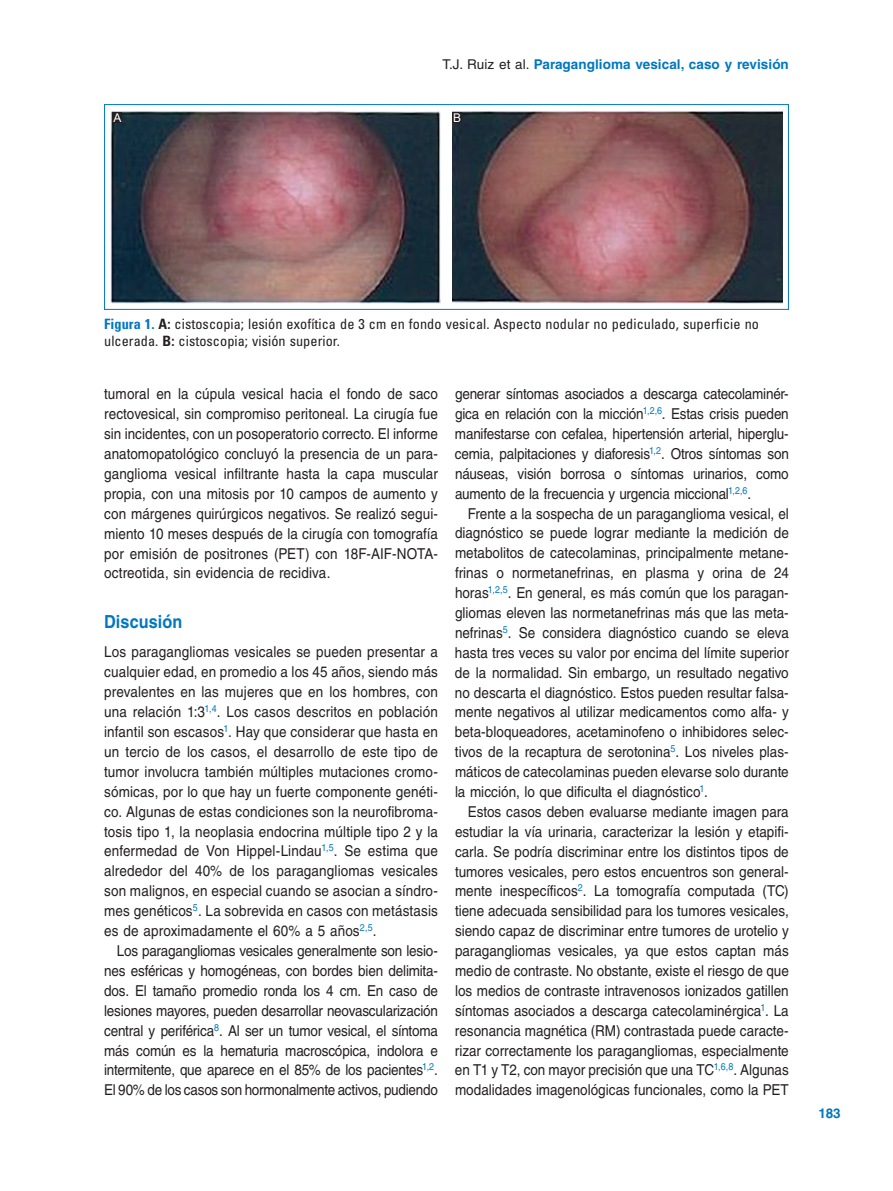
<style>
.page{position:relative;width:893px;height:1191px;background:#fff}
.page>*{position:absolute;margin:0;border:0;box-sizing:border-box;transform-origin:0 0}
.t1{font:700 18px "Helvetica LT Std";letter-spacing:.005em;color:#0077bf;scale:.9 1}
.t2{font:15px/20px "Helvetica LT Std";color:#231f20;text-align:justify;scale:.9 1}
.t3{font:15px "Helvetica LT Std";letter-spacing:-.02em;color:#231f20;scale:.9 1}
.t4{font:condensed 14.25px/16.5px "Univers LT Std";letter-spacing:.005em;color:#231f20}
.t5{font:700 13.5px "Helvetica LT Std";letter-spacing:.005em;color:#0077bf}
.t6{font:12px "Arial";color:#fff}
.s1{font-weight:400;color:#231f20}
.s2{font-weight:700;color:#0077bf}
.s3{font-weight:700}
</style>
<div class="page">
<img style="left:111px;top:111px;width:330px;height:192px">
<img style="left:452px;top:111px;width:330px;height:192px">
<div style="left:112px;top:112px;width:10px;height:11px;background:#231f20"></div>
<div style="left:452px;top:112px;width:10px;height:11px;background:#231f20"></div>
<div style="left:104px;top:104px;width:685px;height:206px;border:1px solid #0077bf"></div>
<p class="t5" style="left:442px;top:56px;width:348px"><span class="s1">T.J. Ruiz et al.</span> Paraganglioma vesical, caso y revisión</p>
<p class="t6" style="left:114px;top:109px;width:10px">A</p>
<p class="t6" style="left:453px;top:109px;width:10px">B</p>
<p class="t4" style="left:104px;top:316px;width:656px"><span class="s2">Figura 1.</span> <span class="s3">A:</span> cistoscopia; lesión exofítica de 3 cm en fondo vesical. Aspecto nodular no pediculado, superficie no ulcerada. <span class="s3">B:</span> cistoscopia; visión superior.</p>
<p class="t2" style="left:104px;top:384px;width:372px">tumoral en la cúpula vesical hacia el fondo de saco rectovesical, sin compromiso peritoneal. La cirugía fue sin incidentes, con un posoperatorio correcto. El informe anatomopatológico concluyó la presencia de un para&shy;ganglioma vesical infiltrante hasta la capa muscular propia, con una mitosis por 10 campos de aumento y con márgenes quirúrgicos negativos. Se realizó segui&shy;miento 10 meses después de la cirugía con tomografía por emisión de positrones (PET) con 18F-AIF-NOTA&shy;octreotida, sin evidencia de recidiva.</p>
<p class="t1" style="left:104px;top:610px;width:88px">Discusión</p>
<p class="t2" style="left:104px;top:642px;width:372px">Los paragangliomas vesicales se pueden presentar a</p>
<p class="t2" style="left:104px;top:662px;width:372px">cualquier edad, en promedio a los 45 años, siendo más</p>
<p class="t2" style="left:104px;top:682px;width:372px">prevalentes en las mujeres que en los hombres, con</p>
<p class="t2" style="left:104px;top:702px;width:372px">una relación 1:3<sup>1,4</sup>. Los casos descritos en población</p>
<p class="t2" style="left:104px;top:721px;width:372px">infantil son escasos<sup>1</sup>. Hay que considerar que hasta en</p>
<p class="t2" style="left:104px;top:741px;width:372px">un tercio de los casos, el desarrollo de este tipo de</p>
<p class="t2" style="left:104px;top:761px;width:372px">tumor involucra también múltiples mutaciones cromo-</p>
<p class="t2" style="left:104px;top:781px;width:372px">sómicas, por lo que hay un fuerte componente genéti-</p>
<p class="t2" style="left:104px;top:801px;width:372px">co. Algunas de estas condiciones son la neurofibroma-</p>
<p class="t2" style="left:104px;top:821px;width:372px">tosis tipo 1, la neoplasia endocrina múltiple tipo 2 y la</p>
<p class="t2" style="left:104px;top:841px;width:372px">enfermedad de Von Hippel-Lindau<sup>1,5</sup>. Se estima que</p>
<p class="t2" style="left:104px;top:861px;width:372px">alrededor del 40% de los paragangliomas vesicales</p>
<p class="t2" style="left:104px;top:881px;width:372px">son malignos, en especial cuando se asocian a síndro-</p>
<p class="t2" style="left:104px;top:901px;width:372px">mes genéticos<sup>5</sup>. La sobrevida en casos con metástasis</p>
<p class="t2" style="left:104px;top:920px;width:304px">es de aproximadamente el 60% a 5 años<sup>2,5</sup>.</p>
<p class="t2" style="left:117px;top:940px;width:358px">Los paragangliomas vesicales generalmente son lesio-</p>
<p class="t2" style="left:104px;top:960px;width:372px">nes esféricas y homogéneas, con bordes bien delimita-</p>
<p class="t2" style="left:104px;top:980px;width:372px">dos. El tamaño promedio ronda los 4 cm. En caso de</p>
<p class="t2" style="left:104px;top:1000px;width:372px">lesiones mayores, pueden desarrollar neovascularización</p>
<p class="t2" style="left:104px;top:1020px;width:372px">central y periférica<sup>8</sup>. Al ser un tumor vesical, el síntoma</p>
<p class="t2" style="left:104px;top:1040px;width:372px">más común es la hematuria macroscópica, indolora e</p>
<p class="t2" style="left:104px;top:1060px;width:372px">intermitente, que aparece en el 85% de los pacientes<sup>1,2</sup>.</p>
<p class="t3" style="left:104px;top:1081px;width:372px">El 90% de los casos son hormonalmente activos, pudiendo</p>
<p class="t2" style="left:455px;top:384px;width:372px">generar síntomas asociados a descarga catecolaminér-</p>
<p class="t2" style="left:455px;top:404px;width:372px">gica en relación con la micción<sup>1,2,6</sup>. Estas crisis pueden</p>
<p class="t2" style="left:455px;top:424px;width:372px">manifestarse con cefalea, hipertensión arterial, hiperglu-</p>
<p class="t2" style="left:455px;top:443px;width:372px">cemia, palpitaciones y diaforesis<sup>1,2</sup>. Otros síntomas son</p>
<p class="t2" style="left:455px;top:463px;width:372px">náuseas, visión borrosa o síntomas urinarios, como</p>
<p class="t2" style="left:455px;top:483px;width:331px">aumento de la frecuencia y urgencia miccional<sup>1,2,6</sup>.</p>
<p class="t2" style="left:468px;top:503px;width:358px">Frente a la sospecha de un paraganglioma vesical, el</p>
<p class="t2" style="left:455px;top:523px;width:372px">diagnóstico se puede lograr mediante la medición de</p>
<p class="t2" style="left:455px;top:543px;width:372px">metabolitos de catecolaminas, principalmente metane-</p>
<p class="t2" style="left:455px;top:563px;width:372px">frinas o normetanefrinas, en plasma y orina de 24</p>
<p class="t2" style="left:455px;top:583px;width:372px">horas<sup>1,2,5</sup>. En general, es más común que los paragan-</p>
<p class="t2" style="left:455px;top:603px;width:372px">gliomas eleven las normetanefrinas más que las meta-</p>
<p class="t2" style="left:455px;top:622px;width:372px">nefrinas<sup>5</sup>. Se considera diagnóstico cuando se eleva</p>
<p class="t2" style="left:455px;top:642px;width:372px">hasta tres veces su valor por encima del límite superior</p>
<p class="t2" style="left:455px;top:662px;width:372px">de la normalidad. Sin embargo, un resultado negativo</p>
<p class="t2" style="left:455px;top:682px;width:372px">no descarta el diagnóstico. Estos pueden resultar falsa-</p>
<p class="t2" style="left:455px;top:702px;width:372px">mente negativos al utilizar medicamentos como alfa- y</p>
<p class="t2" style="left:455px;top:722px;width:372px">beta-bloqueadores, acetaminofeno o inhibidores selec-</p>
<p class="t2" style="left:455px;top:742px;width:372px">tivos de la recaptura de serotonina<sup>5</sup>. Los niveles plas-</p>
<p class="t2" style="left:455px;top:762px;width:372px">máticos de catecolaminas pueden elevarse solo durante</p>
<p class="t2" style="left:455px;top:781px;width:282px">la micción, lo que dificulta el diagnóstico<sup>1</sup>.</p>
<p class="t2" style="left:468px;top:801px;width:358px">Estos casos deben evaluarse mediante imagen para</p>
<p class="t2" style="left:455px;top:821px;width:372px">estudiar la vía urinaria, caracterizar la lesión y etapifi-</p>
<p class="t2" style="left:455px;top:841px;width:372px">carla. Se podría discriminar entre los distintos tipos de</p>
<p class="t2" style="left:455px;top:861px;width:372px">tumores vesicales, pero estos encuentros son general-</p>
<p class="t2" style="left:455px;top:881px;width:372px">mente inespecíficos<sup>2</sup>. La tomografía computada (TC)</p>
<p class="t2" style="left:455px;top:901px;width:372px">tiene adecuada sensibilidad para los tumores vesicales,</p>
<p class="t2" style="left:455px;top:921px;width:372px">siendo capaz de discriminar entre tumores de urotelio y</p>
<p class="t2" style="left:455px;top:940px;width:372px">paragangliomas vesicales, ya que estos captan más</p>
<p class="t2" style="left:455px;top:960px;width:372px">medio de contraste. No obstante, existe el riesgo de que</p>
<p class="t2" style="left:455px;top:980px;width:372px">los medios de contraste intravenosos ionizados gatillen</p>
<p class="t2" style="left:455px;top:1000px;width:372px">síntomas asociados a descarga catecolaminérgica<sup>1</sup>. La</p>
<p class="t2" style="left:455px;top:1020px;width:372px">resonancia magnética (RM) contrastada puede caracte-</p>
<p class="t2" style="left:455px;top:1040px;width:372px">rizar correctamente los paragangliomas, especialmente</p>
<p class="t2" style="left:455px;top:1060px;width:372px">en T1 y T2, con mayor precisión que una TC<sup>1,6,8</sup>. Algunas</p>
<p class="t2" style="left:455px;top:1080px;width:372px">modalidades imagenológicas funcionales, como la PET</p>
<p class="t5" style="left:819px;top:1104px;width:24px">183</p>
</div>
